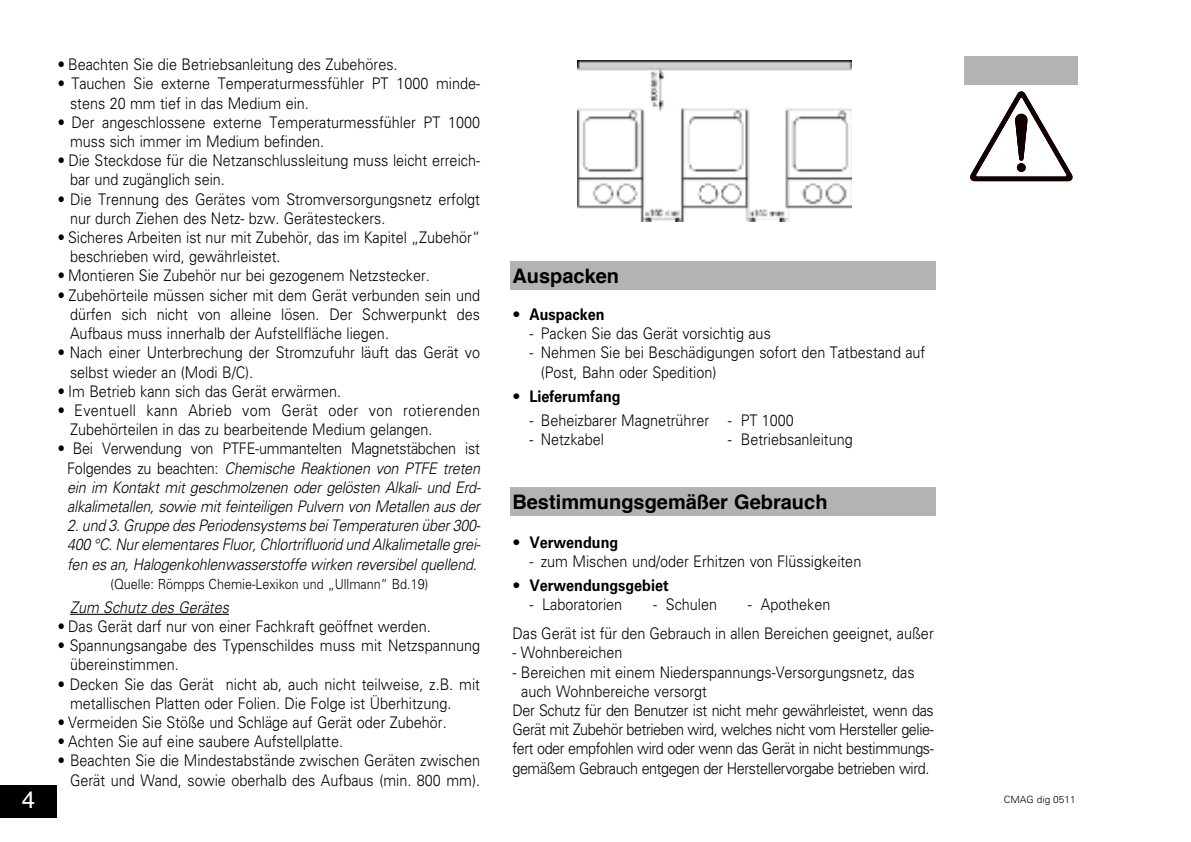
<style>
.page{position:relative;width:1191px;height:842px;background:#fff}
.page>*{position:absolute;margin:0;border:0;box-sizing:border-box;transform-origin:0 0}
.t1{font:24px "Helvetica";color:#fff}
.t2{font:700 20px "Helvetica";color:#000}
.t3{font:300 16px/19.2px "Univers CE";color:#000;scale:.9 1}
.t4{font:italic 300 16px/19.2px "Univers CE";letter-spacing:-.015em;color:#000;text-align:center;scale:.9 1}
.t5{font:300 16px "Univers CE";letter-spacing:-.03em;color:#000;scale:.9 1}
.t6{font:700 16px "Univers CE";color:#000;scale:.9 1}
.t7{font:300 14px "Univers CE";color:#000;scale:.9 1}
.t8{font:300 10px "Univers CE";color:#000}
.s1{font-weight:700}
.s2{font-weight:700;font-style:normal}
.s3{font-style:normal}
.s4{font-weight:300}
</style>
<div class="page">
<hr style="left:70px;top:614px;width:159px;height:1px;background:#000">
<svg style="left:970px;top:91px;width:103px;height:91px"></svg>
<div style="left:0;top:785px;width:57px;height:33px;background:#000"></div>
<div style="left:964px;top:57px;width:113px;height:28px;background:#b3b3b3"></div>
<img style="left:577px;top:61px;width:274px;height:160px">
<div style="left:510px;top:261px;width:425px;height:28px;background:#b3b3b3"></div>
<div style="left:510px;top:487px;width:425px;height:29px;background:#b3b3b3"></div>
<p class="t3" style="left:59px;top:56px;width:378px"><span class="s1">•</span> Beachten Sie die Betriebsanleitung des Zubehöres.</p>
<p class="t3" style="left:70px;top:76px;width:457px;text-indent:-11px"><span class="s1">•</span> Tauchen Sie externe Temperaturmessfühler PT 1000 minde&shy;stens 20 mm tief in das Medium ein.</p>
<p class="t3" style="left:70px;top:114px;width:457px;text-indent:-11px"><span class="s1">•</span> Der angeschlossene externe Temperaturmessfühler PT 1000 muss sich immer im Medium befinden.</p>
<p class="t3" style="left:70px;top:152px;width:457px;text-indent:-11px"><span class="s1">•</span> Die Steckdose für die Netzanschlussleitung muss leicht erreich&shy;bar und zugänglich sein.</p>
<p class="t3" style="left:70px;top:191px;width:457px;text-indent:-11px"><span class="s1">•</span> Die Trennung des Gerätes vom Stromversorgungsnetz erfolgt nur durch Ziehen des Netz- bzw. Gerätesteckers.</p>
<p class="t3" style="left:70px;top:229px;width:457px;text-indent:-11px"><span class="s1">•</span> Sicheres Arbeiten ist nur mit Zubehör, das im Kapitel „Zubehör“ beschrieben wird, gewährleistet.</p>
<p class="t3" style="left:59px;top:268px;width:414px"><span class="s1">•</span> Montieren Sie Zubehör nur bei gezogenem Netzstecker.</p>
<p class="t3" style="left:70px;top:287px;width:457px;text-align:justify;text-indent:-11px"><span class="s1">•</span> Zubehörteile müssen sicher mit dem Gerät verbunden sein und dürfen sich nicht von alleine lösen. Der Schwerpunkt des Aufbaus muss innerhalb der Aufstellfläche liegen.</p>
<p class="t3" style="left:70px;top:344px;width:457px;text-indent:-11px"><span class="s1">•</span> Nach einer Unterbrechung der Stromzufuhr läuft das Gerät vo selbst wieder an (Modi B/C).</p>
<p class="t3" style="left:59px;top:383px;width:315px"><span class="s1">•</span> Im Betrieb kann sich das Gerät erwärmen.</p>
<p class="t3" style="left:70px;top:402px;width:457px;text-indent:-11px"><span class="s1">•</span> Eventuell kann Abrieb vom Gerät oder von rotierenden<br>Zubehörteilen in das zu bearbeitende Medium gelangen.</p>
<p class="t4" style="left:59px;top:440px;width:469px"><span class="s2">•</span> <span class="s3">Bei Verwendung von PTFE-ummantelten Magnetstäbchen ist Folgendes zu beachten:</span> Chemische Reaktionen von PTFE treten ein im Kontakt mit geschmolzenen oder gelösten Alkali- und Erd&shy;alkalimetallen, sowie mit feinteiligen Pulvern von Metallen aus der</p>
<p class="t4" style="left:67px;top:517px;width:460px;text-align:justify">2. und 3. Gruppe des Periodensystems bei Temperaturen über 300- 400 °C. Nur elementares Fluor, Chlortrifluorid und Alkalimetalle grei&shy;fen es an, Halogenkohlenwasserstoffe wirken reversibel quellend.</p>
<p class="t7" style="left:111px;top:579px;width:354px">(Quelle: Römpps Chemie-Lexikon und „Ullmann“ Bd.19)</p>
<p class="t4" style="left:70px;top:599px;width:178px">Zum Schutz des Gerätes</p>
<p class="t3" style="left:59px;top:618px;width:415px"><span class="s1">•</span> Das Gerät darf nur von einer Fachkraft geöffnet werden.</p>
<p class="t3" style="left:70px;top:637px;width:457px;text-indent:-11px"><span class="s1">•</span> Spannungsangabe des Typenschildes muss mit Netzspannung übereinstimmen.</p>
<p class="t3" style="left:70px;top:676px;width:457px;text-indent:-11px"><span class="s1">•</span> Decken Sie das Gerät nicht ab, auch nicht teilweise, z.B. mit metallischen Platten oder Folien. Die Folge ist Überhitzung.</p>
<p class="t3" style="left:59px;top:714px;width:432px"><span class="s1">•</span> Vermeiden Sie Stöße und Schläge auf Gerät oder Zubehör.</p>
<p class="t3" style="left:59px;top:733px;width:317px"><span class="s1">•</span> Achten Sie auf eine saubere Aufstellplatte.</p>
<p class="t3" style="left:59px;top:752px;width:469px;text-align:right"><span class="s1">•</span> Beachten Sie die Mindestabstände zwischen Geräten zwischen<br>Gerät und Wand, sowie oberhalb des Aufbaus (min. 800 mm).</p>
<p class="t2" style="left:512px;top:267px;width:108px">Auspacken</p>
<p class="t6" style="left:512px;top:308px;width:104px"><span class="s4">•</span> Auspacken</p>
<p class="t3" style="left:529px;top:325px;width:270px">- Packen Sie das Gerät vorsichtig aus</p>
<p class="t3" style="left:541px;top:344px;width:429px;text-indent:-11px">- Nehmen Sie bei Beschädigungen sofort den Tatbestand auf (Post, Bahn oder Spedition)</p>
<p class="t6" style="left:512px;top:390px;width:122px"><span class="s4">•</span> Lieferumfang</p>
<p class="t3" style="left:529px;top:412px;width:295px">- Beheizbarer Magnetrührer - PT 1000</p>
<p class="t3" style="left:529px;top:431px;width:84px">- Netzkabel</p>
<p class="t3" style="left:728px;top:431px;width:140px">- Betriebsanleitung</p>
<p class="t2" style="left:512px;top:493px;width:317px">Bestimmungsgemäßer Gebrauch</p>
<p class="t6" style="left:512px;top:536px;width:119px"><span class="s4">•</span> Verwendung</p>
<p class="t3" style="left:529px;top:553px;width:370px">- zum Mischen und/oder Erhitzen von Flüssigkeiten</p>
<p class="t6" style="left:512px;top:580px;width:175px"><span class="s4">•</span> Verwendungsgebiet</p>
<p class="t3" style="left:529px;top:596px;width:105px">- Laboratorien</p>
<p class="t3" style="left:653px;top:596px;width:73px">- Schulen</p>
<p class="t3" style="left:512px;top:592px;width:470px;line-height:28.8px;text-indent:235px">- Apotheken<br>Das Gerät ist für den Gebrauch in allen Bereichen geeignet, außer</p>
<p class="t3" style="left:512px;top:644px;width:124px">- Wohnbereichen</p>
<p class="t3" style="left:512px;top:664px;width:448px">- Bereichen mit einem Niederspannungs-Versorgungsnetz, das</p>
<p class="t3" style="left:521px;top:683px;width:208px">auch Wohnbereiche versorgt</p>
<p class="t5" style="left:512px;top:704px;width:469px">Der Schutz für den Benutzer ist nicht mehr gewährleistet, wenn das</p>
<p class="t5" style="left:512px;top:724px;width:470px">Gerät mit Zubehör betrieben wird, welches nicht vom Hersteller gelie-</p>
<p class="t5" style="left:512px;top:743px;width:470px">fert oder empfohlen wird oder wenn das Gerät in nicht bestimmungs-</p>
<p class="t5" style="left:512px;top:762px;width:465px">gemäßem Gebrauch entgegen der Herstellervorgabe betrieben wird.</p>
<h1 class="t1" style="left:22px;top:789px;width:15px">4</h1>
<p class="t8" style="left:1003px;top:796px;width:73px">CMAG dig 0511</p>
</div>
